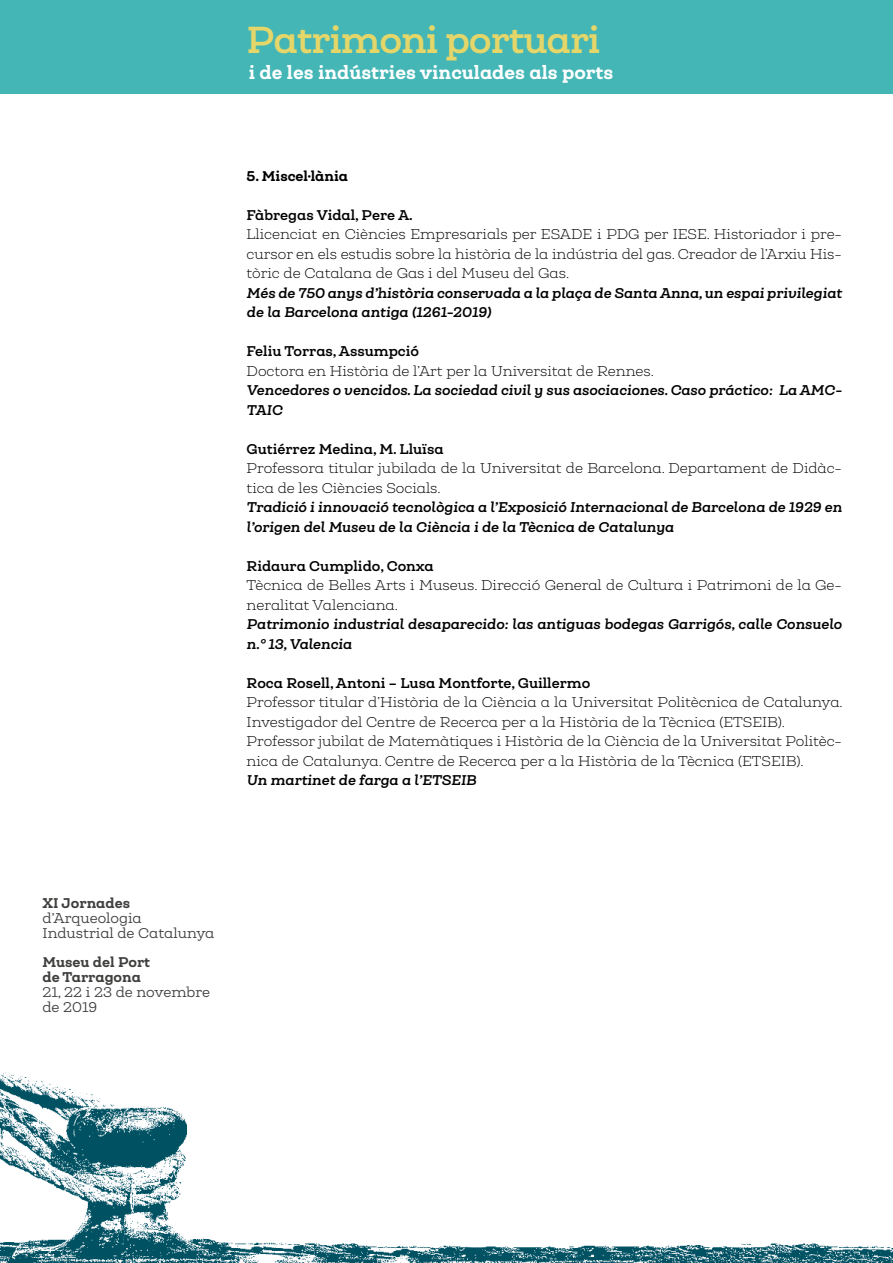
<style>
.page{position:relative;width:893px;height:1263px;background:#fff}
.page>*{position:absolute;margin:0;border:0;box-sizing:border-box;transform-origin:0 0}
.t1{font:700 36px "Queulat";letter-spacing:-.03em;color:#e4d669}
.t2{font:900 18px "Queulat";color:#fff}
.t3{font:300 13.5px/19.5px "Queulat";color:#000}
.t4{font:italic 700 13.5px/19.5px "Queulat";color:#000}
.t5{font:700 13.5px "Queulat";color:#000}
.t6{font:13.5px/15px "Queulat";color:#3f3f3e}
.t7{font:900 13.5px/15px "Queulat";color:#3f3f3e}
.t8{font:900 13.5px "Queulat";color:#000}
</style>
<div class="page">
<img style="left:0;top:1072px;width:893px;height:191px">
<div style="left:0;top:0;width:893px;height:94px;background:#44b6b6"></div>
<h1 class="t1" style="left:247px;top:16px;width:355px">Patrimoni portuari</h1>
<h2 class="t2" style="left:249px;top:59px;width:366px">i de les indústries vinculades als ports</h2>
<p class="t8" style="left:247px;top:166px;width:103px">5. Miscel·lània</p>
<p class="t5" style="left:247px;top:206px;width:168px">Fàbregas Vidal, Pere A.</p>
<p class="t3" style="left:247px;top:224px;width:597px;text-align:justify">Llicenciat en Ciències Empresarials per ESADE i PDG per IESE. Historiador i pre&shy;cursor en els estudis sobre la història de la indústria del gas. Creador de l’Arxiu His&shy;tòric de Catalana de Gas i del Museu del Gas.</p>
<p class="t4" style="left:247px;top:283px;width:597px">Més de 750 anys d’història conservada a la plaça de Santa Anna, un espai privilegiat de la Barcelona antiga (1261-2019)</p>
<p class="t5" style="left:247px;top:342px;width:174px">Feliu Torras, Assumpció</p>
<p class="t3" style="left:247px;top:361px;width:409px">Doctora en Història de l’Art per la Universitat de Rennes.</p>
<p class="t4" style="left:247px;top:380px;width:597px">Vencedores o vencidos. La sociedad civil y sus asociaciones. Caso práctico: La AMC-<br>TAIC</p>
<p class="t5" style="left:247px;top:440px;width:198px">Gutiérrez Medina, M. Lluïsa</p>
<p class="t3" style="left:247px;top:458px;width:597px">Professora titular jubilada de la Universitat de Barcelona. Departament de Didàc&shy;tica de les Ciències Socials.</p>
<p class="t4" style="left:247px;top:497px;width:597px">Tradició i innovació tecnològica a l’Exposició Internacional de Barcelona de 1929 en l’origen del Museu de la Ciència i de la Tècnica de Catalunya</p>
<p class="t5" style="left:247px;top:557px;width:189px">Ridaura Cumplido, Conxa</p>
<p class="t3" style="left:247px;top:575px;width:597px">Tècnica de Belles Arts i Museus. Direcció General de Cultura i Patrimoni de la Ge&shy;neralitat Valenciana.</p>
<p class="t4" style="left:247px;top:614px;width:597px">Patrimonio industrial desaparecido: las antiguas bodegas Garrigós, calle Consuelo n.º 13, Valencia</p>
<p class="t5" style="left:247px;top:674px;width:345px">Roca Rosell, Antoni – Lusa Montforte, Guillermo</p>
<p class="t3" style="left:247px;top:692px;width:598px">Professor titular d’Història de la Ciència a la Universitat Politècnica de Catalunya.<br>Investigador del Centre de Recerca per a la Història de la Tècnica (ETSEIB).</p>
<p class="t3" style="left:247px;top:731px;width:597px">Professor jubilat de Matemàtiques i Història de la Ciència de la Universitat Politèc&shy;nica de Catalunya. Centre de Recerca per a la Història de la Tècnica (ETSEIB).</p>
<p class="t4" style="left:247px;top:770px;width:231px">Un martinet de farga a l’ETSEIB</p>
<p class="t7" style="left:43px;top:895px;width:89px">XI Jornades</p>
<p class="t6" style="left:43px;top:910px;width:173px">d’Arqueologia<br>Industrial de Catalunya</p>
<p class="t7" style="left:43px;top:955px;width:109px">Museu del Port de Tarragona</p>
<p class="t6" style="left:43px;top:984px;width:169px">21, 22 i 23 de novembre de 2019</p>
</div>
